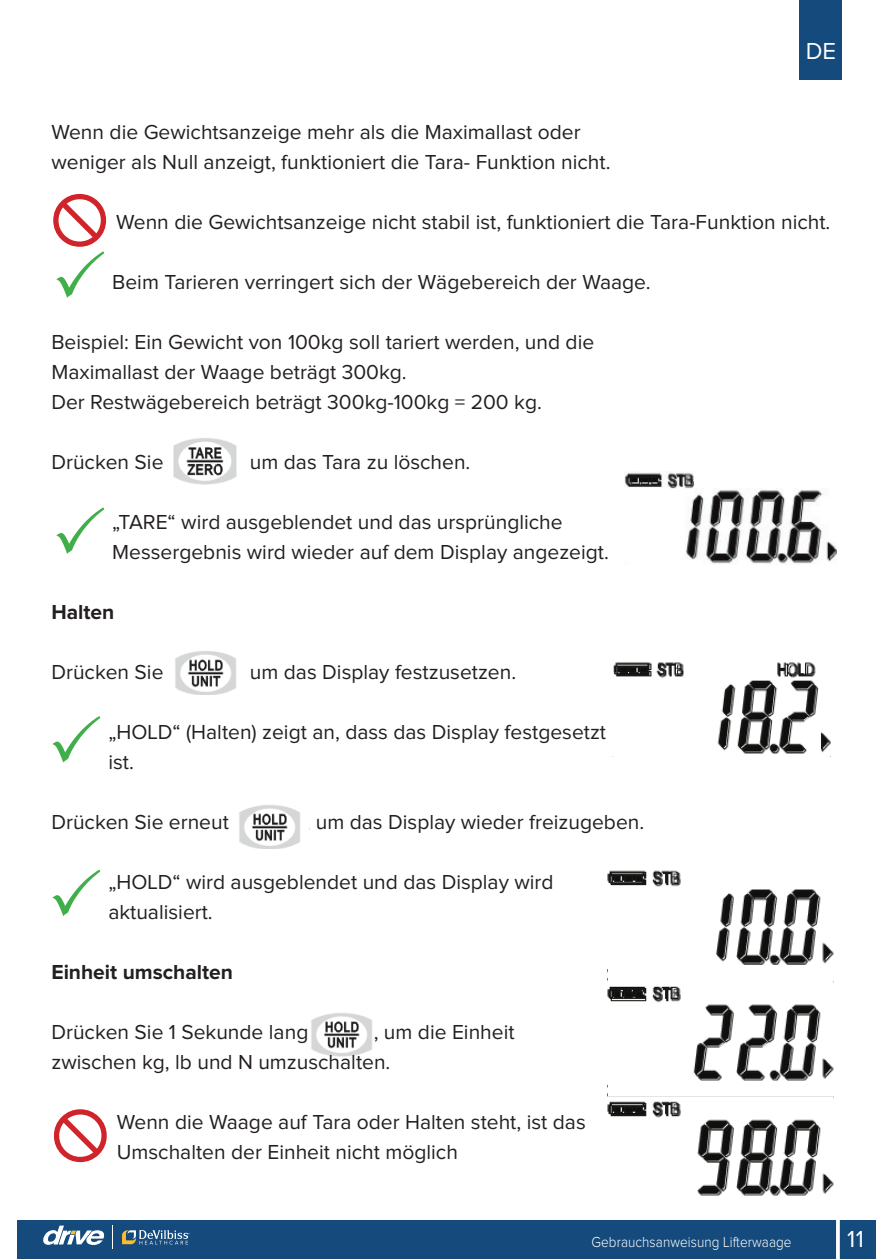
<style>
.page{position:relative;width:893px;height:1259px;background:#fff}
.page>*{position:absolute;margin:0;border:0;box-sizing:border-box;transform-origin:0 0}
.t1{font:24px "Proxima Nova";color:#fff}
.t2{font:21px/30px "Proxima Nova";color:#231f20}
.t3{font:700 21px "Proxima Nova";color:#231f20}
.t4{font:300 15px "Proxima Nova";letter-spacing:.005em;color:#fff;scale:.9 1}
</style>
<div class="page">
<div style="left:800px;top:0;width:42px;height:80px;background:#144a7c"></div>
<div style="left:17px;top:1220px;width:859px;height:39px;background:#144a7c"></div>
<svg style="left:836px;top:1220px;width:4px;height:39px"></svg>
<svg style="left:122px;top:1230px;width:68px;height:14px"></svg>
<svg style="left:43px;top:1225px;width:61px;height:20px"></svg>
<svg style="left:112px;top:1225px;width:1px;height:24px"></svg>
<img style="left:311px;top:1013px;width:61px;height:43px">
<img style="left:613px;top:662px;width:217px;height:92px">
<img style="left:173px;top:438px;width:64px;height:46px">
<img style="left:624px;top:472px;width:212px;height:92px">
<img style="left:175px;top:651px;width:61px;height:43px">
<img style="left:239px;top:805px;width:61px;height:43px">
<img style="left:608px;top:870px;width:225px;height:326px">
<div style="left:608px;top:966px;width:228px;height:15px;background:#fff"></div>
<div style="left:608px;top:1081px;width:234px;height:15px;background:#fff"></div>
<p class="t2" style="left:51px;top:118px;width:561px">Wenn die Gewichtsanzeige mehr als die Maximallast oder weniger als Null anzeigt, funktioniert die Tara- Funktion nicht.</p>
<p class="t1" style="left:806px;top:40px;width:32px">DE</p>
<p class="t2" style="left:116px;top:208px;width:716px">Wenn die Gewichtsanzeige nicht stabil ist, funktioniert die Tara-Funktion nicht.</p>
<p class="t2" style="left:112px;top:268px;width:540px">Beim Tarieren verringert sich der Wägebereich der Waage.</p>
<p class="t2" style="left:51px;top:328px;width:544px">Beispiel: Ein Gewicht von 100kg soll tariert werden, und die<br>Maximallast der Waage beträgt 300kg.<br>Der Restwägebereich beträgt 300kg-100kg = 200 kg.</p>
<p class="t2" style="left:51px;top:448px;width:114px">Drücken Sie</p>
<p class="t2" style="left:240px;top:448px;width:232px">, um das Tara zu löschen.</p>
<p class="t2" style="left:112px;top:508px;width:498px">„TARE“ wird ausgeblendet und das ursprüngliche<br>Messergebnis wird wieder auf dem Display angezeigt.</p>
<p class="t3" style="left:51px;top:602px;width:64px">Halten</p>
<p class="t2" style="left:51px;top:658px;width:114px">Drücken Sie</p>
<p class="t2" style="left:240px;top:658px;width:278px">, um das Display festzusetzen.</p>
<p class="t2" style="left:108px;top:718px;width:499px">„HOLD“ (Halten) zeigt an, dass das Display festgesetzt ist.</p>
<p class="t2" style="left:51px;top:808px;width:179px">Drücken Sie erneut</p>
<p class="t2" style="left:306px;top:808px;width:340px">, um das Display wieder freizugeben.</p>
<p class="t2" style="left:108px;top:868px;width:447px">„HOLD“ wird ausgeblendet und das Display wird aktualisiert.</p>
<p class="t3" style="left:51px;top:962px;width:183px">Einheit umschalten</p>
<p class="t2" style="left:51px;top:1018px;width:258px">Drücken Sie 1 Sekunde lang</p>
<p class="t2" style="left:51px;top:1018px;width:465px;text-indent:322px">, um die Einheit zwischen kg, lb und N umzuschalten.</p>
<p class="t2" style="left:117px;top:1108px;width:470px">Wenn die Waage auf Tara oder Halten steht, ist das<br>Umschalten der Einheit nicht möglich</p>
<p class="t4" style="left:592px;top:1235px;width:224px">Gebrauchsanweisung Lifterwaage</p>
<p class="t1" style="left:847px;top:1228px;width:18px">11</p>
</div>
